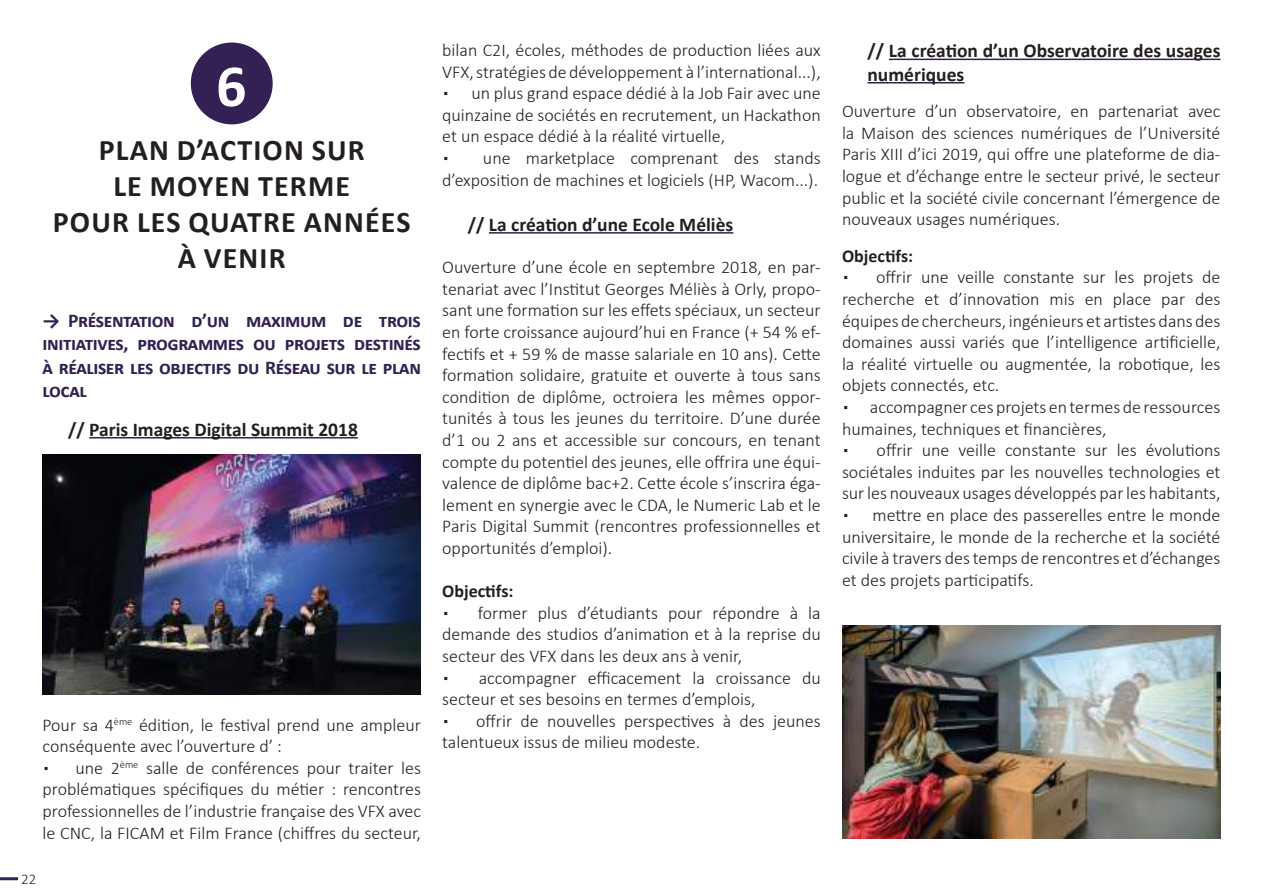
<style>
.page{position:relative;width:1263px;height:893px;background:#fff}
.page>*{position:absolute;margin:0;border:0;box-sizing:border-box;transform-origin:0 0}
.t1{font:700 60px "Calibri";color:#fff}
.t2{font:700 30px/36px "Calibri";letter-spacing:.04em;color:#241f1f;text-align:center}
.t3{font:700 19.5px/23.4px "Calibri";letter-spacing:-.02em;color:#322152;text-align:justify}
.t4{font:700 19.5px/23.4px "Calibri";color:#241f1f}
.t5{font:300 18px/21.6px "Calibri";color:#241f1f;text-align:justify}
.t6{font:700 18px "Calibri";color:#241f1f}
.t7{font:300 15px "Calibri";color:#241f1f}
</style>
<div class="page">
<hr style="left:0;top:877px;width:18px;height:3px;background:#322152">
<hr style="left:89px;top:437px;width:269px;height:1px;background:#322152">
<img style="left:43px;top:454px;width:378px;height:240px">
<hr style="left:489px;top:232px;width:244px;height:2px;background:#322152">
<hr style="left:889px;top:59px;width:331px;height:1px;background:#322152">
<hr style="left:867px;top:82px;width:97px;height:2px;background:#322152">
<div style="left:191px;top:43px;width:82px;height:81px;background:#322152;border-radius:50%"></div>
<img style="left:842px;top:625px;width:378px;height:213px">
<h1 class="t1" style="left:216px;top:44px;width:32px">6</h1>
<h2 class="t2" style="left:53px;top:131px;width:359px">PLAN D’ACTION SUR<br>LE MOYEN TERME<br>POUR LES QUATRE ANNÉES<br>À VENIR</h2>
<p class="t3" style="left:43px;top:308px;width:380px">→ Présentation d’un maximum de trois initiatives, programmes ou projets destinés à réaliser les objectifs du Réseau sur le plan local</p>
<p class="t4" style="left:68px;top:417px;width:291px">// Paris Images Digital Summit 2018</p>
<p class="t5" style="left:43px;top:714px;width:380px">Pour sa 4<sup>ème</sup> édition, le festival prend une ampleur conséquente avec l’ouverture d’ :</p>
<p class="t5" style="left:43px;top:757px;width:380px">▪ une 2<sup>ème</sup> salle de conférences pour traiter les problématiques spécifiques du métier : rencontres professionnelles de l’industrie française des VFX avec le CNC, la FICAM et Film France (chiffres du secteur,</p>
<p class="t7" style="left:21px;top:870px;width:17px">22</p>
<p class="t5" style="left:442px;top:39px;width:380px">bilan C2I, écoles, méthodes de production liées aux<br>VFX, stratégies de développement à l’international...),</p>
<p class="t5" style="left:442px;top:82px;width:380px">▪ un plus grand espace dédié à la Job Fair avec une quinzaine de sociétés en recrutement, un Hackathon et un espace dédié à la réalité virtuelle,</p>
<p class="t5" style="left:442px;top:147px;width:380px">▪ une marketplace comprenant des stands d’exposition de machines et logiciels (HP, Wacom...).</p>
<p class="t4" style="left:468px;top:212px;width:267px">// La création d’une Ecole Méliès</p>
<p class="t5" style="left:442px;top:256px;width:380px">Ouverture d’une école en septembre 2018, en par&shy;tenariat avec l’Institut Georges Méliès à Orly, propo&shy;sant une formation sur les effets spéciaux, un secteur en forte croissance aujourd’hui en France (+ 54 % ef&shy;fectifs et + 59 % de masse salariale en 10 ans). Cette formation solidaire, gratuite et ouverte à tous sans condition de diplôme, octroiera les mêmes oppor&shy;tunités à tous les jeunes du territoire. D’une durée d’1 ou 2 ans et accessible sur concours, en tenant compte du potentiel des jeunes, elle offrira une équi&shy;valence de diplôme bac+2. Cette école s’inscrira éga&shy;lement en synergie avec le CDA, le Numeric Lab et le Paris Digital Summit (rencontres professionnelles et opportunités d’emploi).</p>
<p class="t6" style="left:442px;top:579px;width:73px">Objectifs:</p>
<p class="t5" style="left:442px;top:602px;width:380px">▪ former plus d’étudiants pour répondre à la demande des studios d’animation et à la reprise du secteur des VFX dans les deux ans à venir,</p>
<p class="t5" style="left:442px;top:667px;width:380px">▪ accompagner efficacement la croissance du secteur et ses besoins en termes d’emplois,</p>
<p class="t5" style="left:442px;top:710px;width:380px">▪ offrir de nouvelles perspectives à des jeunes talentueux issus de milieu modeste.</p>
<p class="t4" style="left:867px;top:39px;width:354px">// La création d’un Observatoire des usages numériques</p>
<p class="t5" style="left:842px;top:100px;width:380px">Ouverture d’un observatoire, en partenariat avec la Maison des sciences numériques de l’Université Paris XIII d’ici 2019, qui offre une plateforme de dia&shy;logue et d’échange entre le secteur privé, le secteur public et la société civile concernant l’émergence de nouveaux usages numériques.</p>
<p class="t6" style="left:842px;top:243px;width:73px">Objectifs:</p>
<p class="t5" style="left:842px;top:266px;width:380px">▪ offrir une veille constante sur les projets de recherche et d’innovation mis en place par des équipes de chercheurs, ingénieurs et artistes dans des domaines aussi variés que l’intelligence artificielle, la réalité virtuelle ou augmentée, la robotique, les objets connectés, etc.</p>
<p class="t5" style="left:842px;top:396px;width:380px">▪ accompagner ces projets en termes de ressources humaines, techniques et financières,</p>
<p class="t5" style="left:842px;top:439px;width:380px">▪ offrir une veille constante sur les évolutions sociétales induites par les nouvelles technologies et sur les nouveaux usages développés par les habitants,</p>
<p class="t5" style="left:842px;top:504px;width:380px">▪ mettre en place des passerelles entre le monde universitaire, le monde de la recherche et la société civile à travers des temps de rencontres et d’échanges et des projets participatifs.</p>
</div>
